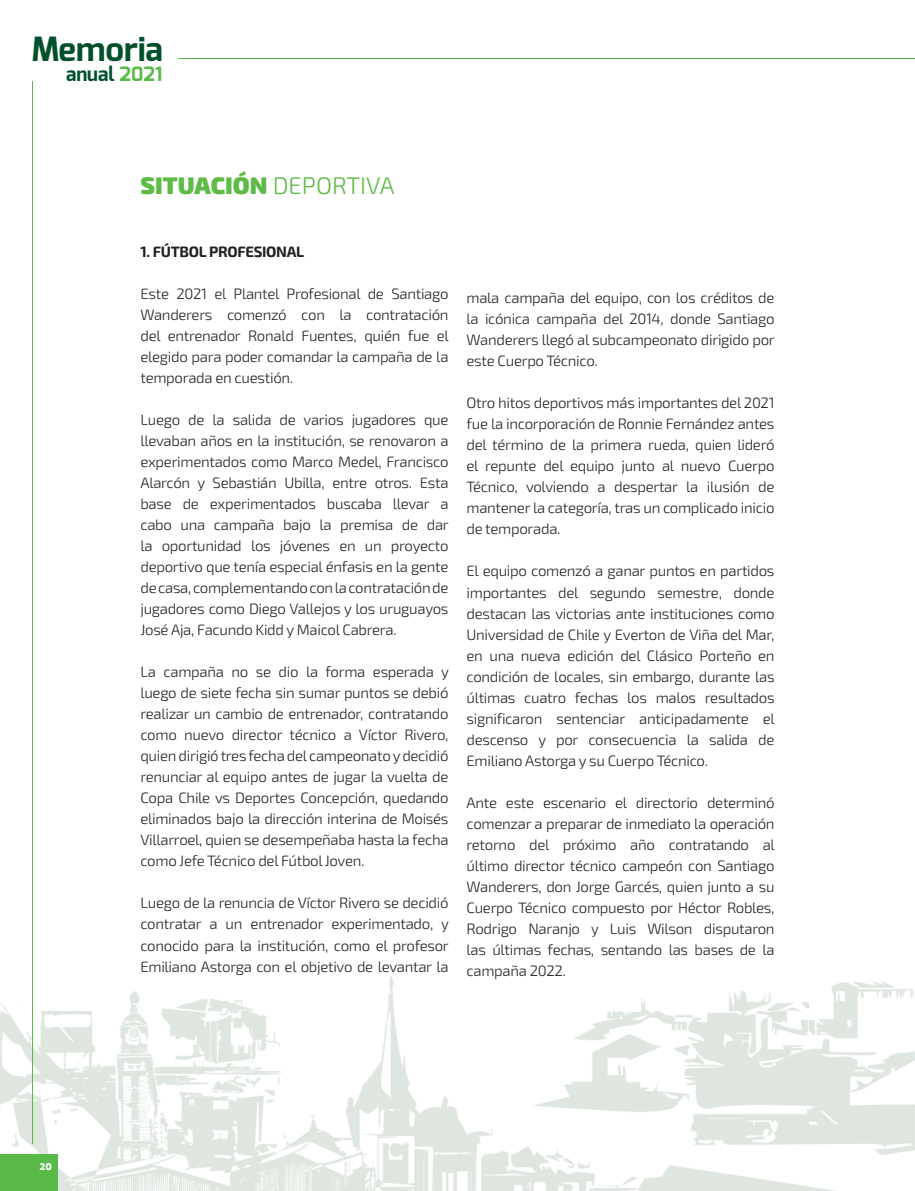
<style>
.page{position:relative;width:915px;height:1191px;background:#fff}
.page>*{position:absolute;margin:0;border:0;box-sizing:border-box;transform-origin:0 0}
.t1{font:700 33.3px "Exo";color:#00512b}
.t2{font:900 24px "Exo 2";color:#5dbb46}
.t3{font:700 19.65px "Exo";color:#00512b}
.t4{font:300 15px/21px "Exo 2";letter-spacing:-.02em;color:#231f20;text-align:justify}
.t5{font:700 15px "Exo 2";letter-spacing:-.02em;color:#231f20}
.t6{font:700 10.8px "Apex New";color:#fff}
.s1{color:#5aba47}
.s2{font-weight:300}
</style>
<div class="page">
<img style="left:806px;top:58px;width:108px;height:1133px">
<img style="left:0;top:673px;width:808px;height:518px">
<div style="left:0;top:1154px;width:58px;height:37px;background:#59ba47"></div>
<hr style="left:179px;top:59px;width:735px;height:1px;background:#5aba47">
<hr style="left:32px;top:82px;width:1px;height:1062px;background:#5aba47">
<h1 class="t1" style="left:31px;top:28px;width:133px">Memoria</h1>
<h3 class="t3" style="left:66px;top:61px;width:98px">anual <span class="s1">2021</span></h3>
<h2 class="t2" style="left:140px;top:171px;width:256px">SITUACIÓN <span class="s2">DEPORTIVA</span></h2>
<p class="t5" style="left:140px;top:243px;width:165px">1. FÚTBOL PROFESIONAL</p>
<p class="t4" style="left:140px;top:284px;width:310px">Este 2021 el Plantel Profesional de Santiago Wanderers comenzó con la contratación del entrenador Ronald Fuentes, quién fue el elegido para poder comandar la campaña de la temporada en cuestión.</p>
<p class="t4" style="left:140px;top:410px;width:310px">Luego de la salida de varios jugadores que llevaban años en la institución, se renovaron a experimentados como Marco Medel, Francisco Alarcón y Sebastián Ubilla, entre otros. Esta base de experimentados buscaba llevar a cabo una campaña bajo la premisa de dar la oportunidad los jóvenes en un proyecto deportivo que tenía especial énfasis en la gente de casa, complementando con la contratación de jugadores como Diego Vallejos y los uruguayos José Aja, Facundo Kidd y Maicol Cabrera.</p>
<p class="t4" style="left:140px;top:662px;width:310px">La campaña no se dio la forma esperada y luego de siete fecha sin sumar puntos se debió realizar un cambio de entrenador, contratando como nuevo director técnico a Víctor Rivero, quien dirigió tres fecha del campeonato y decidió renunciar al equipo antes de jugar la vuelta de Copa Chile vs Deportes Concepción, quedando eliminados bajo la dirección interina de Moisés Villarroel, quien se desempeñaba hasta la fecha como Jefe Técnico del Fútbol Joven.</p>
<p class="t4" style="left:140px;top:893px;width:310px">Luego de la renuncia de Víctor Rivero se decidió contratar a un entrenador experimentado, y conocido para la institución, como el profesor Emiliano Astorga con el objetivo de levantar la</p>
<p class="t4" style="left:466px;top:288px;width:310px">mala campaña del equipo, con los créditos de la icónica campaña del 2014, donde Santiago Wanderers llegó al subcampeonato dirigido por este Cuerpo Técnico.</p>
<p class="t4" style="left:466px;top:393px;width:309px">Otro hitos deportivos más importantes del 2021 fue la incorporación de Ronnie Fernández antes del término de la primera rueda, quien lideró el repunte del equipo junto al nuevo Cuerpo Técnico, volviendo a despertar la ilusión de mantener la categoría, tras un complicado inicio de temporada.</p>
<p class="t4" style="left:466px;top:561px;width:310px">El equipo comenzó a ganar puntos en partidos importantes del segundo semestre, donde destacan las victorias ante instituciones como Universidad de Chile y Everton de Viña del Mar, en una nueva edición del Clásico Porteño en condición de locales, sin embargo, durante las últimas cuatro fechas los malos resultados significaron sentenciar anticipadamente el descenso y por consecuencia la salida de Emiliano Astorga y su Cuerpo Técnico.</p>
<p class="t4" style="left:466px;top:792px;width:310px">Ante este escenario el directorio determinó comenzar a preparar de inmediato la operación retorno del próximo año contratando al último director técnico campeón con Santiago Wanderers, don Jorge Garcés, quien junto a su Cuerpo Técnico compuesto por Héctor Robles, Rodrigo Naranjo y Luis Wilson disputaron las últimas fechas, sentando las bases de la campaña 2022.</p>
<p class="t6" style="left:40px;top:1157px;width:14px">20</p>
</div>
